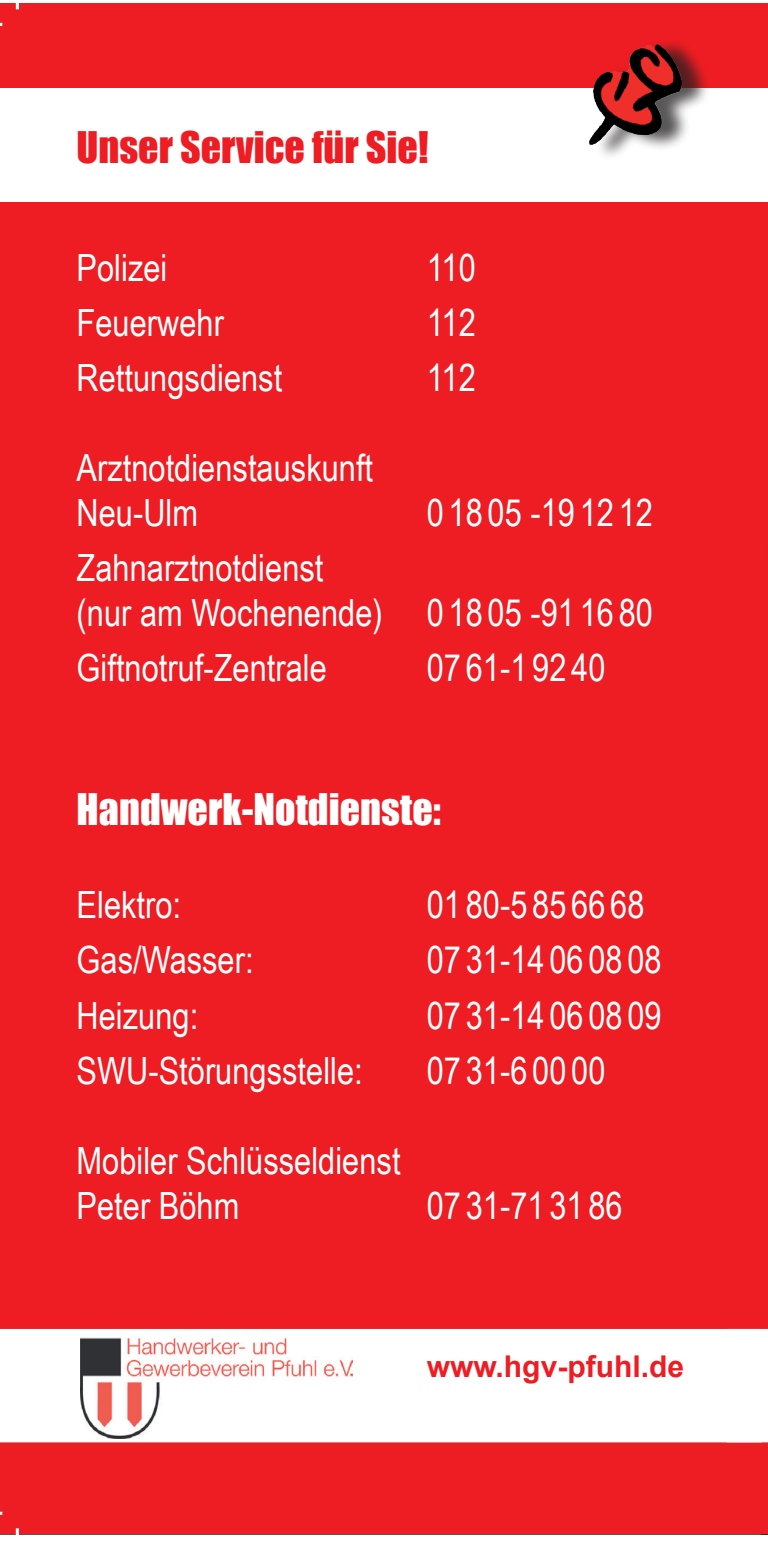
<style>
.page{position:relative;width:768px;height:1550px;background:#fff}
.page>*{position:absolute;margin:0;border:0;box-sizing:border-box;transform-origin:0 0}
.t1{font:40px "Impact";color:#fff}
.t2{font:40px "Impact";color:#ee1d23}
.t3{font:37.5px/45px "Arial Narrow";color:#fff}
.t4{font:700 30px "Arial";color:#ee1d23}
</style>
<div class="page">
<div style="left:0;top:3px;width:768px;height:1530px;background:#ee1d23"></div>
<div style="left:726px;top:1328px;width:42px;height:114px;background:#fff"></div>
<div style="left:0;top:1328px;width:761px;height:114px;background:#fff"></div>
<img style="left:80px;top:1332px;width:272px;height:105px">
<div style="left:0;top:88px;width:768px;height:114px;background:#fff"></div>
<div style="left:594px;top:38px;width:116px;height:123px;background:#231f20;opacity:.75"></div>
<img style="left:589px;top:45px;width:66px;height:100px">
<svg style="left:16px;top:3px;width:3px;height:6px"></svg>
<hr style="left:16px;top:1528px;width:3px;height:21px;background:#fff">
<p class="t2" style="left:77px;top:123px;width:354px">Unser Service für Sie!</p>
<p class="t3" style="left:77px;top:245px;width:92px">Polizei</p>
<p class="t3" style="left:427px;top:245px;width:51px">110</p>
<p class="t3" style="left:77px;top:300px;width:149px">Feuerwehr</p>
<p class="t3" style="left:427px;top:300px;width:51px">112</p>
<p class="t3" style="left:77px;top:355px;width:207px">Rettungsdienst</p>
<p class="t3" style="left:427px;top:355px;width:51px">112</p>
<p class="t3" style="left:77px;top:445px;width:298px">Arztnotdienstauskunft<br>Neu-Ulm</p>
<p class="t3" style="left:427px;top:490px;width:228px">0 18 05 -19 12 12</p>
<p class="t3" style="left:77px;top:545px;width:578px">Zahnarztnotdienst<br>(nur am Wochenende) 0 18 05 -91 16 80</p>
<p class="t3" style="left:77px;top:645px;width:252px">Giftnotruf-Zentrale</p>
<p class="t3" style="left:427px;top:645px;width:180px">07 61-1 92 40</p>
<p class="t1" style="left:77px;top:785px;width:366px">Handwerk-Notdienste:</p>
<p class="t3" style="left:77px;top:882px;width:106px">Elektro:</p>
<p class="t3" style="left:427px;top:882px;width:219px">01 80-5 85 66 68</p>
<p class="t3" style="left:77px;top:937px;width:178px">Gas/Wasser:</p>
<p class="t3" style="left:427px;top:937px;width:236px">07 31-14 06 08 08</p>
<p class="t3" style="left:77px;top:992px;width:123px">Heizung:</p>
<p class="t3" style="left:427px;top:992px;width:236px">07 31-14 06 08 09</p>
<p class="t3" style="left:77px;top:1047px;width:288px">SWU-Störungsstelle:</p>
<p class="t3" style="left:427px;top:1047px;width:180px">07 31-6 00 00</p>
<p class="t3" style="left:77px;top:1137px;width:325px">Mobiler Schlüsseldienst<br>Peter Böhm</p>
<p class="t3" style="left:427px;top:1182px;width:197px">07 31-71 31 86</p>
<p class="t4" style="left:427px;top:1350px;width:259px">www.hgv-pfuhl.de</p>
</div>
